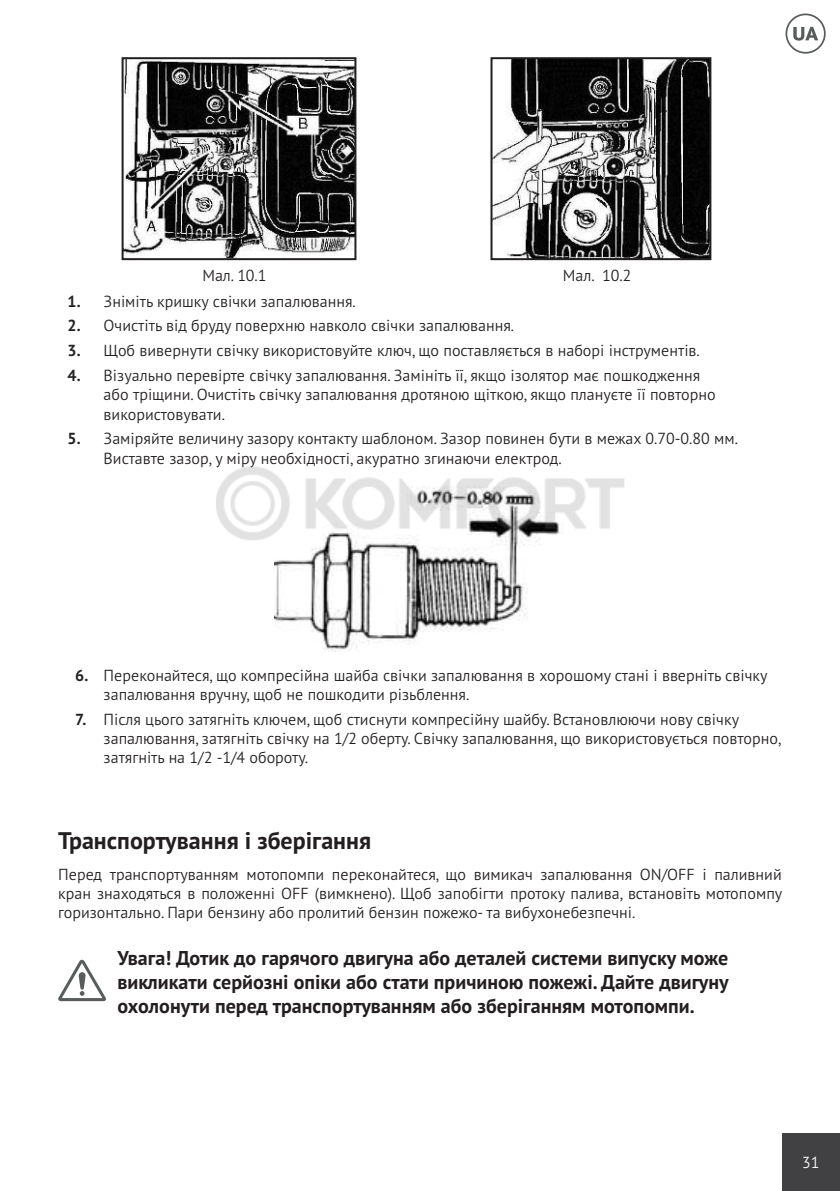
<style>
.page{position:relative;width:840px;height:1191px;background:#fff}
.page>*{position:absolute;margin:0;border:0;box-sizing:border-box;transform-origin:0 0}
.t1{font:700 24px "PT Sans Pro";color:#231f20}
.t2{font:700 20px/24px "PT Sans Pro";color:#231f20;text-align:justify}
.t3{font:300 16px/19.2px "PT Sans Pro";color:#231f20}
.t4{font:300 16px "PT Sans Pro";color:#fff}
.s1{font-weight:700}
</style>
<div class="page">
<div style="left:781px;top:1133px;width:58px;height:58px;background:#414042"></div>
<img style="left:124px;top:60px;width:229px;height:197px">
<div style="left:121px;top:57px;width:235px;height:203px;border:2px solid #231f20"></div>
<img style="left:493px;top:60px;width:215px;height:197px">
<div style="left:490px;top:57px;width:221px;height:203px;border:2px solid #231f20"></div>
<img style="left:275px;top:549px;width:253px;height:102px">
<svg style="left:58px;top:959px;width:48px;height:42px"></svg>
<svg style="left:785px;top:14px;width:40px;height:40px"></svg>
<img style="left:216px;top:467px;width:409px;height:82px">
<p class="t3" style="left:202px;top:266px;width:66px">Мал. 10.1</p>
<p class="t3" style="left:562px;top:266px;width:70px">Мал. 10.2</p>
<p class="t3" style="left:68px;top:292px;width:290px"><span class="s1">1.</span> Зніміть кришку свічки запалювання.</p>
<p class="t3" style="left:68px;top:317px;width:448px"><span class="s1">2.</span> Очистіть від бруду поверхню навколо свічки запалювання.</p>
<p class="t3" style="left:68px;top:341px;width:633px"><span class="s1">3.</span> Щоб вивернути свічку використовуйте ключ, що поставляється в наборі інструментів.</p>
<p class="t3" style="left:104px;top:366px;width:613px;text-indent:-36px"><span class="s1">4.</span> Візуально перевірте свічку запалювання. Замініть її, якщо ізолятор має пошкодження або тріщини. Очистіть свічку запалювання дротяною щіткою, якщо плануєте її повторно використовувати.</p>
<p class="t3" style="left:104px;top:430px;width:635px;text-indent:-36px"><span class="s1">5.</span> Заміряйте величину зазору контакту шаблоном. Зазор повинен бути в межах 0.70-0.80 мм.<br>Виставте зазор, у міру необхідності, акуратно згинаючи електрод.</p>
<p class="t3" style="left:104px;top:666px;width:665px;text-indent:-28px"><span class="s1">6.</span> Переконайтеся, що компресійна шайба свічки запалювання в хорошому стані і вверніть свічку запалювання вручну, щоб не пошкодити різьблення.</p>
<p class="t3" style="left:104px;top:710px;width:679px;text-indent:-28px"><span class="s1">7.</span> Після цього затягніть ключем, щоб стиснути компресійну шайбу. Встановлюючи нову свічку запалювання, затягніть свічку на 1/2 оберту. Свічку запалювання, що використовується повторно, затягніть на 1/2 -1/4 обороту.</p>
<h1 class="t1" style="left:58px;top:831px;width:314px">Транспортування і зберігання</h1>
<p class="t3" style="left:58px;top:865px;width:725px;text-align:justify">Перед транспортуванням мотопомпи переконайтеся, що вимикач запалювання ON/OFF і паливний кран знаходяться в положенні OFF (вимкнено). Щоб запобігти протоку палива, встановіть мотопомпу горизонтально. Пари бензину або пролитий бензин пожежо- та вибухонебезпечні.</p>
<p class="t2" style="left:117px;top:947px;width:612px">Увага! дотик до гарячого двигуна або деталей системи випуску може викликати серйозні опіки або стати причиною пожежі. дайте двигуну охолонути перед транспортуванням або зберіганням мотопомпи.</p>
<p class="t4" style="left:801px;top:1154px;width:19px">31</p>
</div>
